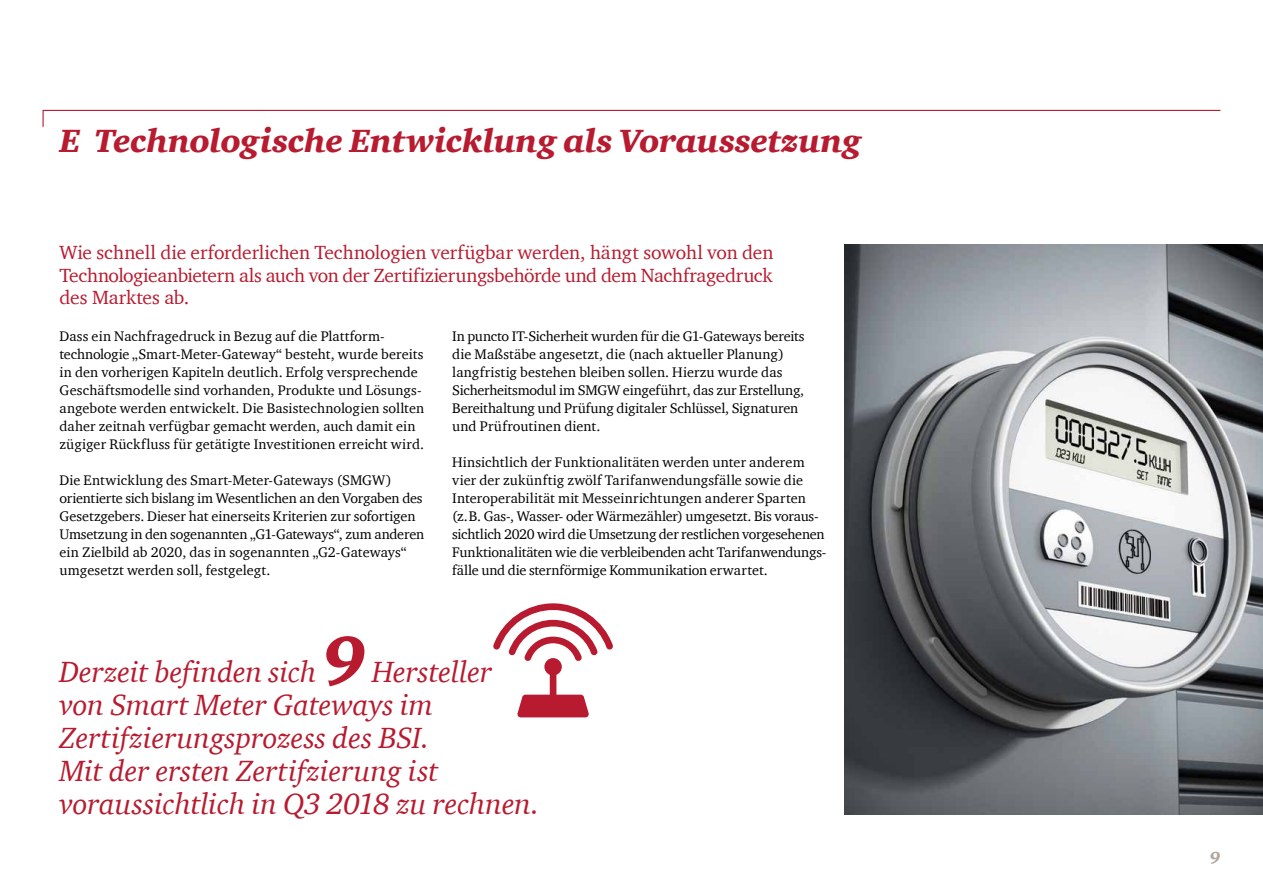
<style>
.page{position:relative;width:1263px;height:893px;background:#fff}
.page>*{position:absolute;margin:0;border:0;box-sizing:border-box;transform-origin:0 0}
.t1{font:italic 900 67.5px "Charter ITC Com";color:#b81b2f}
.t2{font:italic 900 33px "Charter ITC Com";letter-spacing:-.01em;color:#b81b2f}
.t3{font:italic 30px/33px "Charter ITC Com";letter-spacing:-.005em;color:#b81b2f}
.t4{font:19.5px/22.5px "Charter ITC Com";letter-spacing:-.015em;color:#b81b2f;text-align:justify}
.t5{font:italic 900 16.5px "Charter ITC Com";color:#b0a69d}
.t6{font:14.25px/18px "Charter ITC Com";color:#000}
</style>
<div class="page">
<svg style="left:42px;top:109px;width:1179px;height:18px"></svg>
<img style="left:845px;top:244px;width:418px;height:570px">
<svg style="left:493px;top:603px;width:120px;height:114px"></svg>
<h2 class="t2" style="left:60px;top:120px;width:803px">E Technologische Entwicklung als Voraussetzung</h2>
<h3 class="t4" style="left:60px;top:241px;width:715px">Wie schnell die erforderlichen Technologien verfügbar werden, hängt sowohl von den Technologieanbietern als auch von der Zertifizierungsbehörde und dem Nachfragedruck des Marktes ab.</h3>
<p class="t6" style="left:60px;top:327px;width:366px">Dass ein Nachfragedruck in Bezug auf die Plattform&shy;technologie „Smart-Meter-Gateway“ besteht, wurde bereits in den vorherigen Kapiteln deutlich. Erfolg versprechende Geschäftsmodelle sind vorhanden, Produkte und Lösungs&shy;angebote werden entwickelt. Die Basistechnologien sollten daher zeitnah verfügbar gemacht werden, auch damit ein zügiger Rückfluss für getätigte Investitionen erreicht wird.</p>
<p class="t6" style="left:60px;top:471px;width:366px">Die Entwicklung des Smart-Meter-Gateways (SMGW) orientierte sich bislang im Wesentlichen an den Vorgaben des Gesetzgebers. Dieser hat einerseits Kriterien zur sofortigen Umsetzung in den sogenannten „G1-Gateways“, zum anderen ein Zielbild ab 2020, das in sogenannten „G2-Gateways“ umgesetzt werden soll, festgelegt.</p>
<p class="t6" style="left:452px;top:327px;width:354px">In puncto IT-Sicherheit wurden für die G1-Gateways bereits die Maßstäbe angesetzt, die (nach aktueller Planung) langfristig bestehen bleiben sollen. Hierzu wurde das Sicherheitsmodul im SMGW eingeführt, das zur Erstellung, Bereithaltung und Prüfung digitaler Schlüssel, Signaturen und Prüfroutinen dient.</p>
<p class="t6" style="left:452px;top:453px;width:376px">Hinsichtlich der Funktionalitäten werden unter anderem vier der zukünftig zwölf Tarifanwendungsfälle sowie die Interoperabilität mit Messeinrichtungen anderer Sparten (z.B. Gas-, Wasser- oder Wärmezähler) umgesetzt. Bis voraus&shy;sichtlich 2020 wird die Umsetzung der restlichen vorgesehenen Funktionalitäten wie die verbleibenden acht Tarifanwendungs&shy;fälle und die sternförmige Kommunikation erwartet.</p>
<h1 class="t1" style="left:323px;top:617px;width:45px">9</h1>
<h3 class="t3" style="left:60px;top:655px;width:259px">Derzeit befinden sich</h3>
<h3 class="t3" style="left:60px;top:655px;width:482px;text-indent:313px">Hersteller von Smart Meter Gateways im<br>Zertifzierungsprozess des BSI.<br>Mit der ersten Zertifzierung ist voraussichtlich in Q3 2018 zu rechnen.</h3>
<p class="t5" style="left:1210px;top:847px;width:12px">9</p>
</div>
